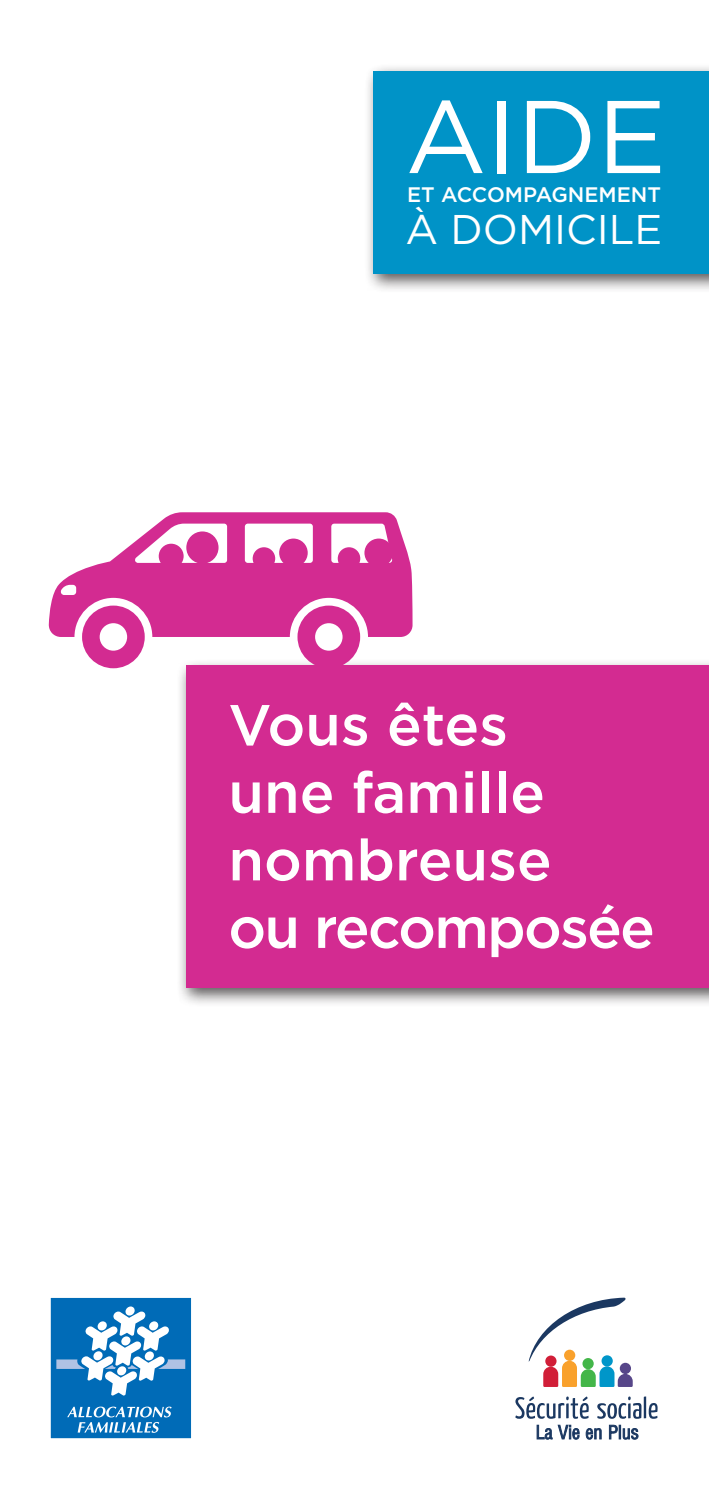
<style>
.page{position:relative;width:709px;height:1489px;background:#fff}
.page>*{position:absolute;margin:0;border:0;box-sizing:border-box;transform-origin:0 0}
.t1{font:103px "Gotham";color:#fff}
.t2{font:500 57.5px/67.5px "Gotham";color:#fff}
.t3{font:41.5px "Gotham";color:#fff}
.t4{font:500 21px "Gotham";color:#fff}
</style>
<div class="page">
<div style="left:50px;top:1296px;width:142px;height:143px;background:#006bb7;border:1px solid #fff"></div>
<svg style="left:125px;top:1306px;width:10px;height:9px"></svg>
<svg style="left:56px;top:1311px;width:129px;height:84px"></svg>
<svg style="left:67px;top:1406px;width:105px;height:26px"></svg>
<svg style="left:515px;top:1396px;width:73px;height:22px"></svg>
<svg style="left:597px;top:1396px;width:60px;height:22px"></svg>
<svg style="left:528px;top:1297px;width:104px;height:89px"></svg>
<svg style="left:537px;top:1424px;width:15px;height:15px"></svg>
<svg style="left:558px;top:1424px;width:21px;height:15px"></svg>
<svg style="left:586px;top:1428px;width:15px;height:11px"></svg>
<svg style="left:609px;top:1424px;width:29px;height:15px"></svg>
<div style="left:176px;top:658px;width:533px;height:349px;background:#231f20;opacity:.75"></div>
<div style="left:186px;top:665px;width:523px;height:322px;background:#d32b91"></div>
<div style="left:364px;top:63px;width:345px;height:230px;background:#231f20;opacity:.75"></div>
<div style="left:374px;top:71px;width:335px;height:202px;background:#0093c7"></div>
<svg style="left:82px;top:637px;width:63px;height:31px"></svg>
<svg style="left:49px;top:512px;width:363px;height:125px;fill:#d32b91"></svg>
<svg style="left:297px;top:605px;width:63px;height:60px"></svg>
<div style="left:186px;top:531px;width:32px;height:32px;background:#d32b91;border-radius:50%"></div>
<div style="left:159px;top:543px;width:25px;height:25px;background:#d32b91;border-radius:50%"></div>
<div style="left:279px;top:538px;width:29px;height:29px;background:#d32b91;border-radius:50%"></div>
<div style="left:364px;top:538px;width:29px;height:29px;background:#d32b91;border-radius:50%"></div>
<div style="left:253px;top:547px;width:22px;height:22px;background:#d32b91;border-radius:50%"></div>
<div style="left:338px;top:547px;width:22px;height:22px;background:#d32b91;border-radius:50%"></div>
<h1 class="t1" style="left:405px;top:71px;width:262px">AIDE</h1>
<p class="t3" style="left:405px;top:203px;width:258px">À DOM ICILE</p>
<p class="t4" style="left:407px;top:181px;width:255px">et accompagnement</p>
<p class="t2" style="left:228px;top:690px;width:428px">Vous êtes<br>une famille nombreuse<br>ou recomposée</p>
</div>
